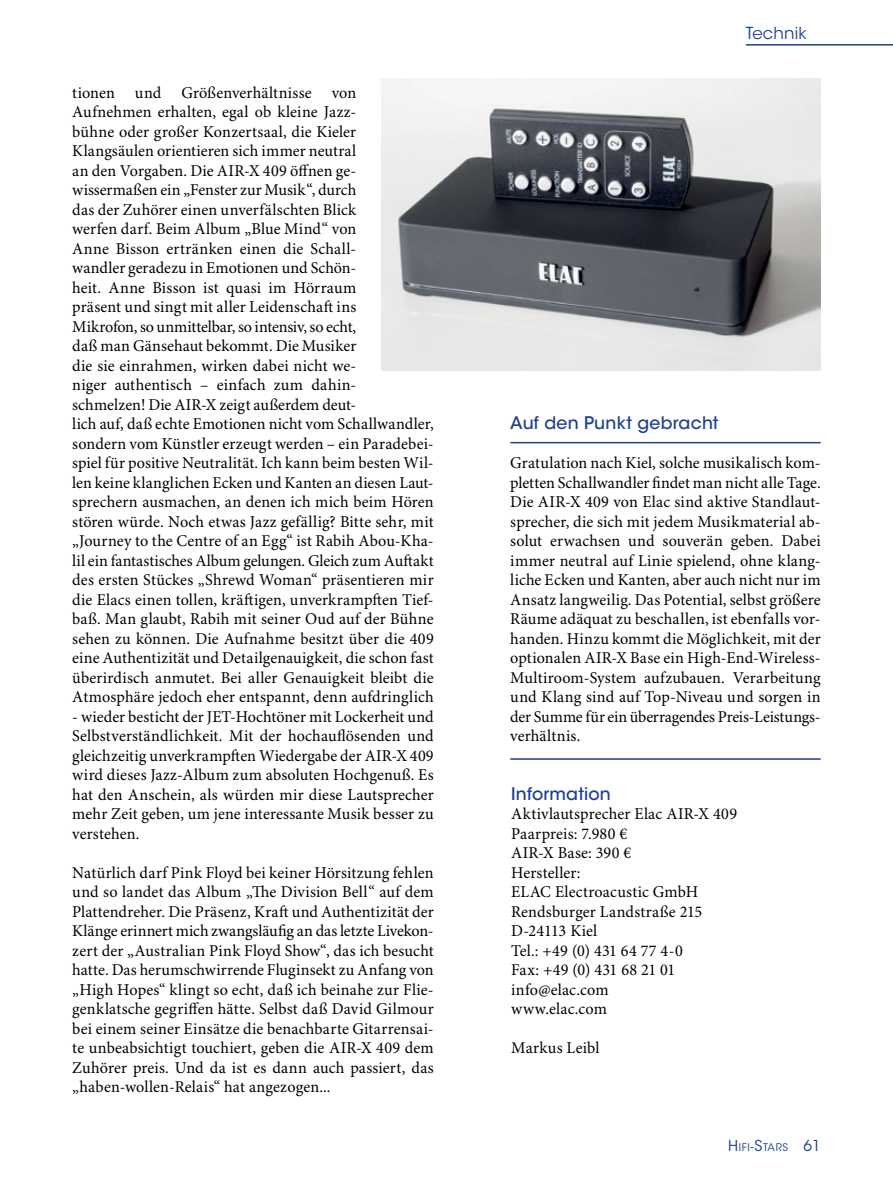
<style>
.page{position:relative;width:893px;height:1191px;background:#fff}
.page>*{position:absolute;margin:0;border:0;box-sizing:border-box;transform-origin:0 0}
.t1{font:500 17.25px "ITC Avant Garde Std";letter-spacing:.01em;color:#224090}
.t2{font:16.5px/19.5px "Minion Pro";letter-spacing:.01em;color:#000;text-align:justify}
.t3{font:16.5px "ITC Avant Garde Std";letter-spacing:.01em;color:#224090}
.t4{font:15px "ITC Avant Garde Std";color:#224090}
.t5{font:10.5px "ITC Avant Garde Std";letter-spacing:.055em;color:#224090}
.s1{font-size:15px}
.s2{font-size:12px}
</style>
<div class="page">
<hr style="left:510px;top:442px;width:311px;height:1px;background:#224090">
<hr style="left:510px;top:758px;width:311px;height:2px;background:#224090">
<img style="left:382px;top:78px;width:439px;height:292px">
<hr style="left:746px;top:44px;width:147px;height:2px;background:#224090">
<p class="t2" style="left:72px;top:83px;width:363px;text-align:left">tionen und Größenverhältnisse von Aufnehmen erhalten, egal ob kleine Jazz-<br>bühne oder großer Konzertsaal, die Kieler Klangsäulen orientieren sich immer neutral<br>an den Vorgaben. Die AIR-X 409 öffnen ge&shy;wissermaßen ein „Fenster zur Musik“, durch<br>das der Zuhörer einen unverfälschten Blick<br>werfen darf. Beim Album „Blue Mind“ von<br>Anne Bisson ertränken einen die Schall-<br>wandler geradezu in Emotionen und Schön-<br>heit. Anne Bisson ist quasi im Hörraum<br>präsent und singt mit aller Leidenschaft ins<br>Mikrofon, so unmittelbar, so intensiv, so echt,<br>daß man Gänsehaut bekommt. Die Musiker<br>die sie einrahmen, wirken dabei nicht we-<br>niger authentisch – einfach zum dahin-<br>schmelzen! Die AIR-X zeigt außerdem deut-<br>lich auf, daß echte Emotionen nicht vom Schallwandler, sondern vom Künstler erzeugt werden – ein Paradebei&shy;spiel für positive Neutralität. Ich kann beim besten Wil&shy;len keine klanglichen Ecken und Kanten an diesen Laut&shy;sprechern ausmachen, an denen ich mich beim Hören stören würde. Noch etwas Jazz gefällig? Bitte sehr, mit „Journey to the Centre of an Egg“ ist Rabih Abou-Kha&shy;lil ein fantastisches Album gelungen. Gleich zum Auftakt des ersten Stückes „Shrewd Woman“ präsentieren mir die Elacs einen tollen, kräftigen, unverkrampften Tief&shy;baß. Man glaubt, Rabih mit seiner Oud auf der Bühne sehen zu können. Die Aufnahme besitzt über die 409 eine Authentizität und Detailgenauigkeit, die schon fast überirdisch anmutet. Bei aller Genauigkeit bleibt die Atmosphäre jedoch eher entspannt, denn aufdringlich</p>
<p class="t2" style="left:72px;top:707px;width:363px">- wieder besticht der JET-Hochtöner mit Lockerheit und Selbstverständlichkeit. Mit der hochauflösenden und gleichzeitig unverkrampften Wiedergabe der AIR-X 409 wird dieses Jazz-Album zum absoluten Hochgenuß. Es hat den Anschein, als würden mir diese Lautsprecher mehr Zeit geben, um jene interessante Musik besser zu verstehen.</p>
<p class="t2" style="left:72px;top:863px;width:363px">Natürlich darf Pink Floyd bei keiner Hörsitzung fehlen und so landet das Album „The Division Bell“ auf dem Plattendreher. Die Präsenz, Kraft und Authentizität der Klänge erinnert mich zwangsläufig an das letzte Livekon&shy;zert der „Australian Pink Floyd Show“, das ich besucht hatte. Das herumschwirrende Fluginsekt zu Anfang von „High Hopes“ klingt so echt, daß ich beinahe zur Flie&shy;genklatsche gegriffen hätte. Selbst daß David Gilmour bei einem seiner Einsätze die benachbarte Gitarrensai&shy;te unbeabsichtigt touchiert, geben die AIR-X 409 dem Zuhörer preis. Und da ist es dann auch passiert, das „haben-wollen-Relais“ hat angezogen...</p>
<p class="t3" style="left:746px;top:23px;width:62px">Technik</p>
<p class="t1" style="left:510px;top:412px;width:210px">Auf den Punkt gebracht</p>
<p class="t2" style="left:510px;top:454px;width:312px">Gratulation nach Kiel, solche musikalisch kom&shy;pletten Schallwandler findet man nicht alle Tage.<br>Die AIR-X 409 von Elac sind aktive Standlaut&shy;sprecher, die sich mit jedem Musikmaterial ab&shy;solut erwachsen und souverän geben. Dabei immer neutral auf Linie spielend, ohne klang&shy;liche Ecken und Kanten, aber auch nicht nur im Ansatz langweilig. Das Potential, selbst größere Räume adäquat zu beschallen, ist ebenfalls vor&shy;handen. Hinzu kommt die Möglichkeit, mit der optionalen AIR-X Base ein High-End-Wireless-Multiroom-System aufzubauen. Verarbeitung und Klang sind auf Top-Niveau und sorgen in der Summe für ein überragendes Preis-Leistungs&shy;verhältnis.</p>
<p class="t1" style="left:511px;top:783px;width:101px">Information</p>
<p class="t2" style="left:511px;top:805px;width:227px;text-align:left">Aktivlautsprecher Elac AIR-X 409<br>Paarpreis: 7.980 €<br>AIR-X Base: 390 €<br>Hersteller:<br>ELAC Electroacustic GmbH<br>Rendsburger Landstraße 215<br>D-24113 Kiel<br>Tel.: +49 (0) 431 64 77 4-0<br>Fax: +49 (0) 431 68 21 01 info@elac.com<br>www.elac.com</p>
<p class="t2" style="left:511px;top:1039px;width:90px">Markus Leibl</p>
<p class="t5" style="left:728px;top:1140px;width:61px"><span class="s1">H</span>IFI<span class="s2">-</span><span class="s1">S</span>TARS</p>
<p class="t4" style="left:803px;top:1136px;width:19px">61</p>
</div>
